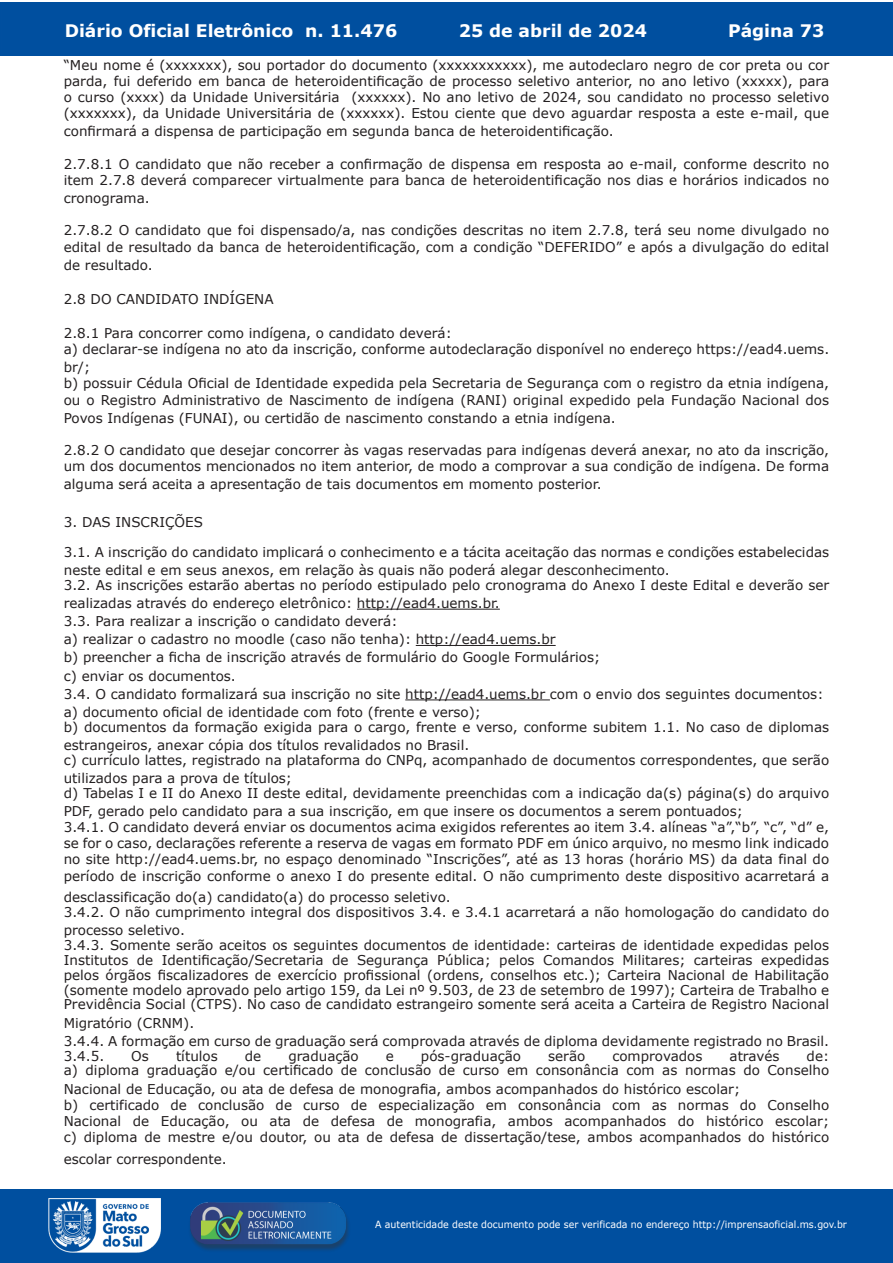
<style>
.page{position:relative;width:893px;height:1263px;background:#fff}
.page>*{position:absolute;margin:0;border:0;box-sizing:border-box;transform-origin:0 0}
.t1{font:700 17.25px "Verdana";color:#fff}
.t2{font:13.5px/16.2px "Verdana";color:#231f20}
.t3{font:9.9px "Verdana";color:#fff;scale:.95 1}
</style>
<div class="page">
<div style="left:0;top:2px;width:893px;height:53px;background:#004f9f"></div>
<div style="left:1px;top:1189px;width:892px;height:74px;background:#004f9f"></div>
<img style="left:49px;top:1198px;width:111px;height:54px">
<img style="left:185px;top:1201px;width:168px;height:54px">
<hr style="left:357px;top:609px;width:143px;height:1px;background:#231f20">
<hr style="left:416px;top:645px;width:140px;height:1px;background:#231f20">
<hr style="left:405px;top:699px;width:145px;height:1px;background:#231f20">
<p class="t1" style="left:65px;top:18px;width:334px">Diário Oficial Eletrônico n. 11.476</p>
<p class="t1" style="left:459px;top:18px;width:190px">25 de abril de 2024</p>
<p class="t1" style="left:728px;top:18px;width:98px">Página 73</p>
<p class="t2" style="left:64px;top:57px;width:767px;text-align:justify">“Meu nome é (xxxxxxx), sou portador do documento (xxxxxxxxxxx), me autodeclaro negro de cor preta ou cor parda, fui deferido em banca de heteroidentificação de processo seletivo anterior, no ano letivo (xxxxx), para o curso (xxxx) da Unidade Universitária (xxxxxx). No ano letivo de 2024, sou candidato no processo seletivo (xxxxxxx), da Unidade Universitária de (xxxxxx). Estou ciente que devo aguardar resposta a este e-mail, que</p>
<p class="t2" style="left:64px;top:123px;width:551px">confirmará a dispensa de participação em segunda banca de heteroidentificação.</p>
<p class="t2" style="left:64px;top:156px;width:767px">2.7.8.1 O candidato que não receber a confirmação de dispensa em resposta ao e-mail, conforme descrito no item 2.7.8 deverá comparecer virtualmente para banca de heteroidentificação nos dias e horários indicados no</p>
<p class="t2" style="left:64px;top:190px;width:87px">cronograma.</p>
<p class="t2" style="left:64px;top:222px;width:767px">2.7.8.2 O candidato que foi dispensado/a, nas condições descritas no item 2.7.8, terá seu nome divulgado no edital de resultado da banca de heteroidentificação, com a condição “DEFERIDO” e após a divulgação do edital</p>
<p class="t2" style="left:64px;top:256px;width:91px">de resultado.</p>
<p class="t2" style="left:64px;top:291px;width:211px">2.8 DO CANDIDATO INDÍGENA</p>
<p class="t2" style="left:64px;top:325px;width:767px">2.8.1 Para concorrer como indígena, o candidato deverá:<br>a) declarar-se indígena no ato da inscrição, conforme autodeclaração disponível no endereço https://ead4.uems.</p>
<p class="t2" style="left:64px;top:359px;width:767px">br/;<br>b) possuir Cédula Oficial de Identidade expedida pela Secretaria de Segurança com o registro da etnia indígena, ou o Registro Administrativo de Nascimento de indígena (RANI) original expedido pela Fundação Nacional dos</p>
<p class="t2" style="left:64px;top:409px;width:553px">Povos Indígenas (FUNAI), ou certidão de nascimento constando a etnia indígena.</p>
<p class="t2" style="left:64px;top:442px;width:767px">2.8.2 O candidato que desejar concorrer às vagas reservadas para indígenas deverá anexar, no ato da inscrição, um dos documentos mencionados no item anterior, de modo a comprovar a sua condição de indígena. De forma</p>
<p class="t2" style="left:64px;top:476px;width:539px">alguma será aceita a apresentação de tais documentos em momento posterior.</p>
<p class="t2" style="left:64px;top:507px;width:767px;line-height:29.7px">3. DAS INSCRIÇÕES<br>3.1. A inscrição do candidato implicará o conhecimento e a tácita aceitação das normas e condições estabelecidas</p>
<p class="t2" style="left:64px;top:562px;width:767px;line-height:14.9px">neste edital e em seus anexos, em relação às quais não poderá alegar desconhecimento.<br>3.2. As inscrições estarão abertas no período estipulado pelo cronograma do Anexo I deste Edital e deverão ser</p>
<p class="t2" style="left:64px;top:594px;width:761px;line-height:18.1px">realizadas através do endereço eletrônico: http://ead4.uems.br.<br>3.3. Para realizar a inscrição o candidato deverá:<br>a) realizar o cadastro no moodle (caso não tenha): http://ead4.uems.br<br>b) preencher a ficha de inscrição através de formulário do Google Formulários;<br>c) enviar os documentos.<br>3.4. O candidato formalizará sua inscrição no site http://ead4.uems.br com o envio dos seguintes documentos: a) documento oficial de identidade com foto (frente e verso);</p>
<p class="t2" style="left:64px;top:717px;width:767px;line-height:18.1px">b) documentos da formação exigida para o cargo, frente e verso, conforme subitem 1.1. No caso de diplomas estrangeiros, anexar cópia dos títulos revalidados no Brasil.</p>
<p class="t2" style="left:64px;top:750px;width:767px;line-height:18.1px">c) currículo lattes, registrado na plataforma do CNPq, acompanhado de documentos correspondentes, que serão utilizados para a prova de títulos;</p>
<p class="t2" style="left:64px;top:783px;width:767px;line-height:18.1px">d) Tabelas I e II do Anexo II deste edital, devidamente preenchidas com a indicação da(s) página(s) do arquivo<br>PDF, gerado pelo candidato para a sua inscrição, em que insere os documentos a serem pontuados;</p>
<p class="t2" style="left:64px;top:819px;width:767px;text-align:justify">3.4.1. O candidato deverá enviar os documentos acima exigidos referentes ao item 3.4. alíneas “a”,“b”, “c”, “d” e, se for o caso, declarações referente a reserva de vagas em formato PDF em único arquivo, no mesmo link indicado no site http://ead4.uems.br, no espaço denominado “Inscrições”, até as 13 horas (horário MS) da data final do período de inscrição conforme o anexo I do presente edital. O não cumprimento deste dispositivo acarretará a</p>
<p class="t2" style="left:64px;top:890px;width:767px;line-height:14.9px">desclassificação do(a) candidato(a) do processo seletivo.<br>3.4.2. O não cumprimento integral dos dispositivos 3.4. e 3.4.1 acarretará a não homologação do candidato do</p>
<p class="t2" style="left:64px;top:923px;width:767px;line-height:14.9px">processo seletivo.<br>3.4.3. Somente serão aceitos os seguintes documentos de identidade: carteiras de identidade expedidas pelos Institutos de Identificação/Secretaria de Segurança Pública; pelos Comandos Militares; carteiras expedidas pelos órgãos fiscalizadores de exercício profissional (ordens, conselhos etc.); Carteira Nacional de Habilitação (somente modelo aprovado pelo artigo 159, da Lei nº 9.503, de 23 de setembro de 1997); Carteira de Trabalho e Previdência Social (CTPS). No caso de candidato estrangeiro somente será aceita a Carteira de Registro Nacional</p>
<p class="t2" style="left:64px;top:1013px;width:767px;line-height:18.1px">Migratório (CRNM).<br>3.4.4. A formação em curso de graduação será comprovada através de diploma devidamente registrado no Brasil.</p>
<p class="t2" style="left:64px;top:1047px;width:42px">3.4.5.</p>
<p class="t2" style="left:131px;top:1047px;width:19px">Os</p>
<p class="t2" style="left:176px;top:1047px;width:43px">títulos</p>
<p class="t2" style="left:245px;top:1047px;width:18px">de</p>
<p class="t2" style="left:288px;top:1047px;width:72px">graduação</p>
<p class="t2" style="left:386px;top:1047px;width:10px">e</p>
<p class="t2" style="left:421px;top:1047px;width:102px">pós-graduação</p>
<p class="t2" style="left:548px;top:1047px;width:39px">serão</p>
<p class="t2" style="left:612px;top:1047px;width:92px">comprovados</p>
<p class="t2" style="left:729px;top:1047px;width:52px">através</p>
<p class="t2" style="left:64px;top:1048px;width:767px;line-height:14.9px;text-align:right">de:<br>a) diploma graduação e/ou certificado de conclusão de curso em consonância com as normas do Conselho</p>
<p class="t2" style="left:64px;top:1080px;width:767px">Nacional de Educação, ou ata de defesa de monografia, ambos acompanhados do histórico escolar;<br>b) certificado de conclusão de curso de especialização em consonância com as normas do Conselho Nacional de Educação, ou ata de defesa de monografia, ambos acompanhados do histórico escolar; c) diploma de mestre e/ou doutor, ou ata de defesa de dissertação/tese, ambos acompanhados do histórico</p>
<p class="t2" style="left:64px;top:1151px;width:164px">escolar correspondente.</p>
<p class="t3" style="left:375px;top:1218px;width:498px">A autenticidade deste documento pode ser verificada no endereço http://imprensaoficial.ms.gov.br</p>
</div>
